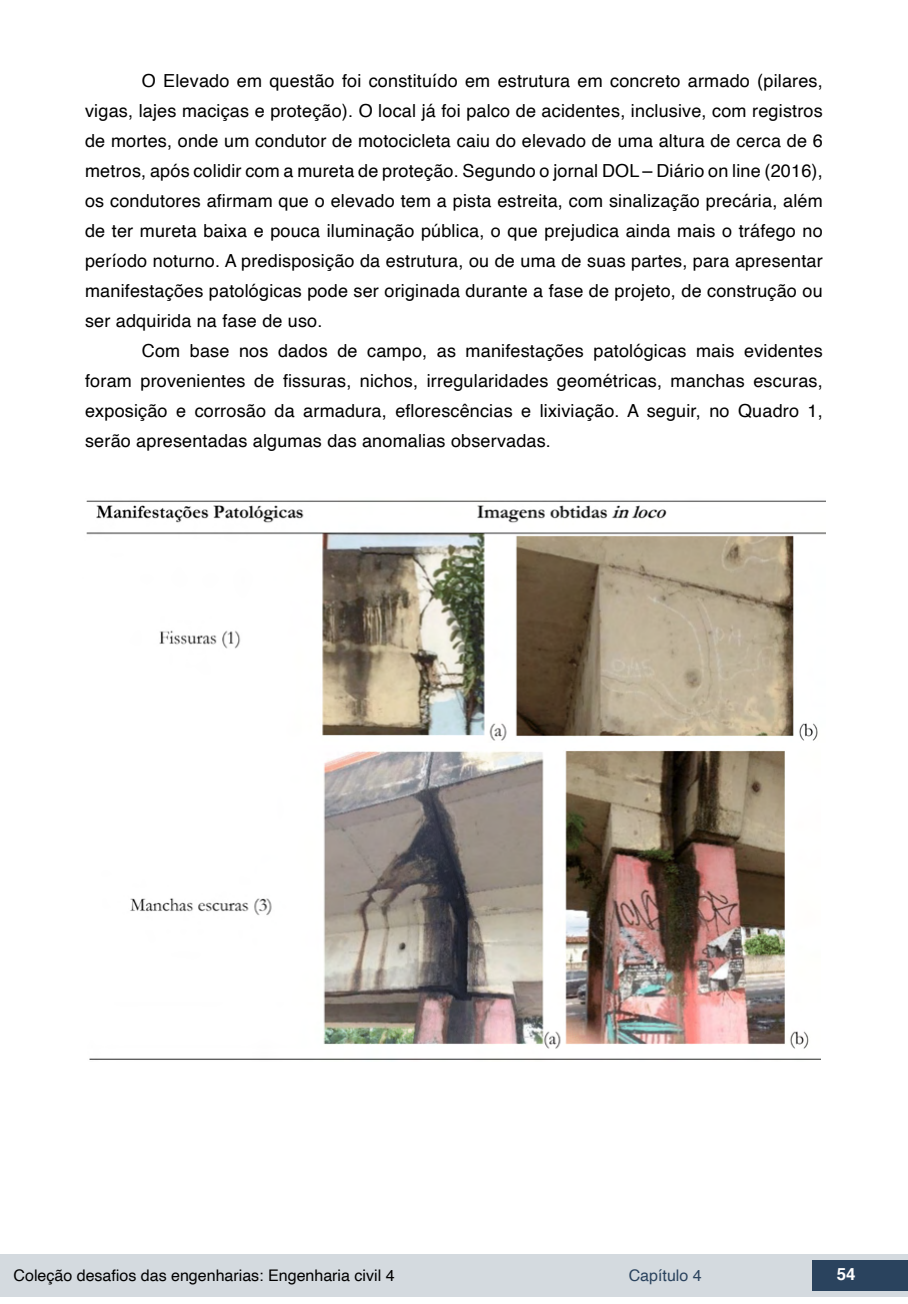
<style>
.page{position:relative;width:908px;height:1304px;background:#fff}
.page>*{position:absolute;margin:0;border:0;box-sizing:border-box;transform-origin:0 0}
.t1{font:18px/30px "Helvetica";letter-spacing:.01em;color:#000;text-align:justify}
.t2{font:700 16.8px "Helvetica";color:#fff}
.t3{font:16px "Helvetica";color:#000}
.t4{font:16px "Helvetica";color:#2a435e}
</style>
<div class="page">
<div style="left:0;top:1254px;width:906px;height:43px;background:#d4dadf"></div>
<div style="left:812px;top:1261px;width:95px;height:30px;background:#2a435e"></div>
<img style="left:86px;top:500px;width:739px;height:241px">
<img style="left:89px;top:750px;width:731px;height:310px">
<p class="t1" style="left:85px;top:66px;width:738px;text-indent:57px">O Elevado em questão foi constituído em estrutura em concreto armado (pilares, vigas, lajes maciças e proteção). O local já foi palco de acidentes, inclusive, com registros de mortes, onde um condutor de motocicleta caiu do elevado de uma altura de cerca de 6 metros, após colidir com a mureta de proteção. Segundo o jornal DOL – Diário on line (2016), os condutores afirmam que o elevado tem a pista estreita, com sinalização precária, além de ter mureta baixa e pouca iluminação pública, o que prejudica ainda mais o tráfego no período noturno. A predisposição da estrutura, ou de uma de suas partes, para apresentar manifestações patológicas pode ser originada durante a fase de projeto, de construção ou ser adquirida na fase de uso.</p>
<p class="t1" style="left:85px;top:336px;width:738px;text-indent:57px">Com base nos dados de campo, as manifestações patológicas mais evidentes foram provenientes de fissuras, nichos, irregularidades geométricas, manchas escuras, exposição e corrosão da armadura, eflorescências e lixiviação. A seguir, no Quadro 1, serão apresentadas algumas das anomalias observadas.</p>
<p class="t3" style="left:14px;top:1263px;width:382px">Coleção desafios das engenharias: Engenharia civil 4</p>
<p class="t4" style="left:628px;top:1263px;width:74px">Capítulo 4</p>
<p class="t2" style="left:836px;top:1261px;width:20px">54</p>
</div>
